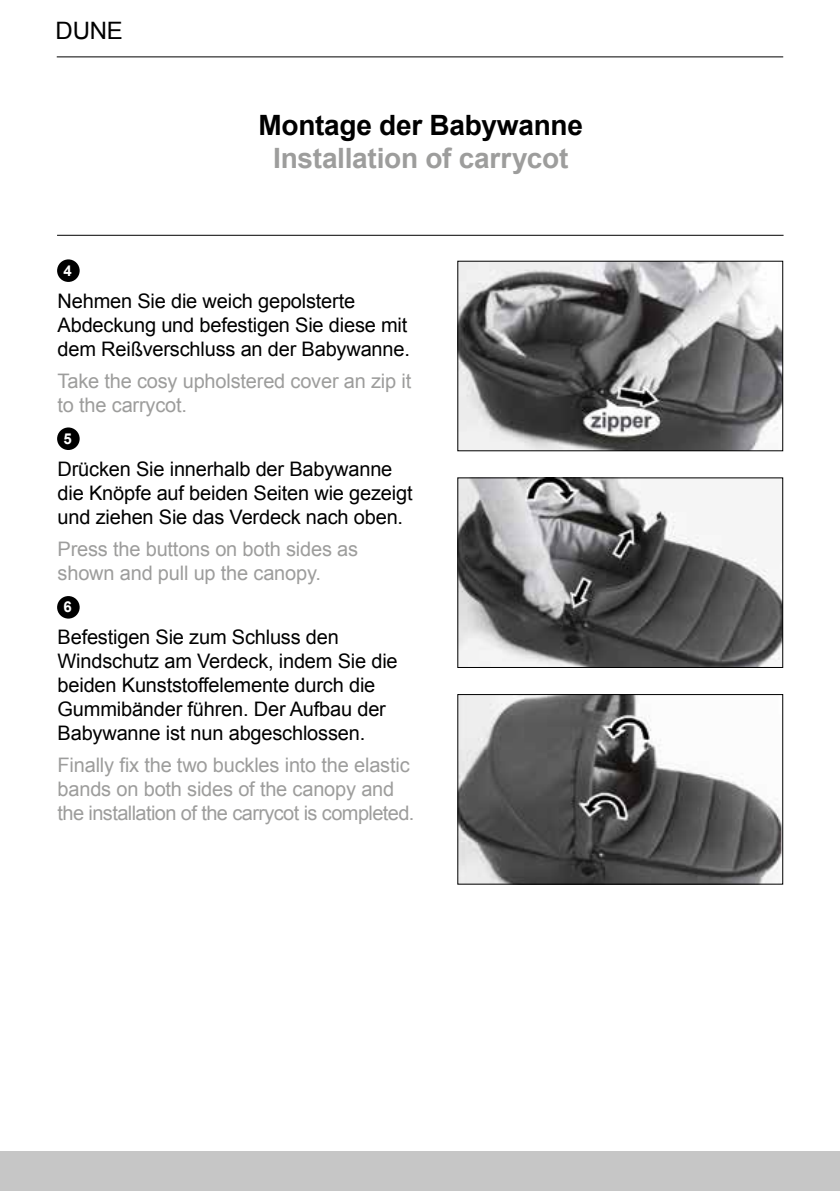
<style>
.page{position:relative;width:840px;height:1191px;background:#fff}
.page>*{position:absolute;margin:0;border:0;box-sizing:border-box;transform-origin:0 0}
.t1{font:700 28px "Arial";letter-spacing:-.01em;color:#9d9d9c}
.t2{font:700 28px "Arial";letter-spacing:-.01em;color:#000}
.t3{font:24px "Arial";color:#000}
.t4{font:20px/24px "Arial";letter-spacing:-.01em;color:#000}
.t5{font:20px/24px "Arial";letter-spacing:-.01em;color:#9d9d9c}
.t6{font:700 15px "Arial";color:#fff}
</style>
<div class="page">
<div style="left:0;top:1151px;width:839px;height:40px;background:#c6c6c6"></div>
<img style="left:459px;top:263px;width:321px;height:186px">
<img style="left:459px;top:696px;width:321px;height:186px">
<div style="left:457px;top:694px;width:325px;height:190px;border:1px solid #000"></div>
<img style="left:459px;top:479px;width:321px;height:187px">
<div style="left:457px;top:477px;width:325px;height:191px;border:1px solid #000"></div>
<hr style="left:57px;top:56px;width:725px;height:1px;background:#000">
<hr style="left:57px;top:235px;width:726px;height:1px;background:#000">
<div style="left:57px;top:259px;width:23px;height:23px;background:#000;border-radius:50%"></div>
<div style="left:57px;top:427px;width:23px;height:23px;background:#000;border-radius:50%"></div>
<div style="left:57px;top:596px;width:23px;height:22px;background:#000;border-radius:50%"></div>
<p class="t3" style="left:56px;top:15px;width:69px">DUNE</p>
<h1 class="t2" style="left:258px;top:106px;width:326px">Montage der Babywanne</h1>
<h1 class="t1" style="left:273px;top:140px;width:296px">Installation of carrycot</h1>
<p class="t6" style="left:63px;top:261px;width:10px">4</p>
<p class="t4" style="left:58px;top:289px;width:354px">Nehmen Sie die weich gepolsterte<br>Abdeckung und befestigen Sie diese mit dem Reißverschluss an der Babywanne.</p>
<p class="t5" style="left:58px;top:369px;width:355px">Take the cosy upholstered cover an zip it to the carrycot.</p>
<p class="t6" style="left:63px;top:429px;width:10px">5</p>
<p class="t4" style="left:58px;top:457px;width:356px">Drücken Sie innerhalb der Babywanne die Knöpfe auf beiden Seiten wie gezeigt und ziehen Sie das Verdeck nach oben.</p>
<p class="t5" style="left:58px;top:537px;width:302px">Press the buttons on both sides as shown and pull up the canopy.</p>
<p class="t6" style="left:63px;top:597px;width:10px">6</p>
<p class="t4" style="left:58px;top:625px;width:341px">Befestigen Sie zum Schluss den Windschutz am Verdeck, indem Sie die beiden Kunststoffelemente durch die Gummibänder führen. Der Aufbau der Babywanne ist nun abgeschlossen.</p>
<p class="t5" style="left:58px;top:753px;width:358px">Finally fix the two buckles into the elastic bands on both sides of the canopy and the installation of the carrycot is completed.</p>
</div>
